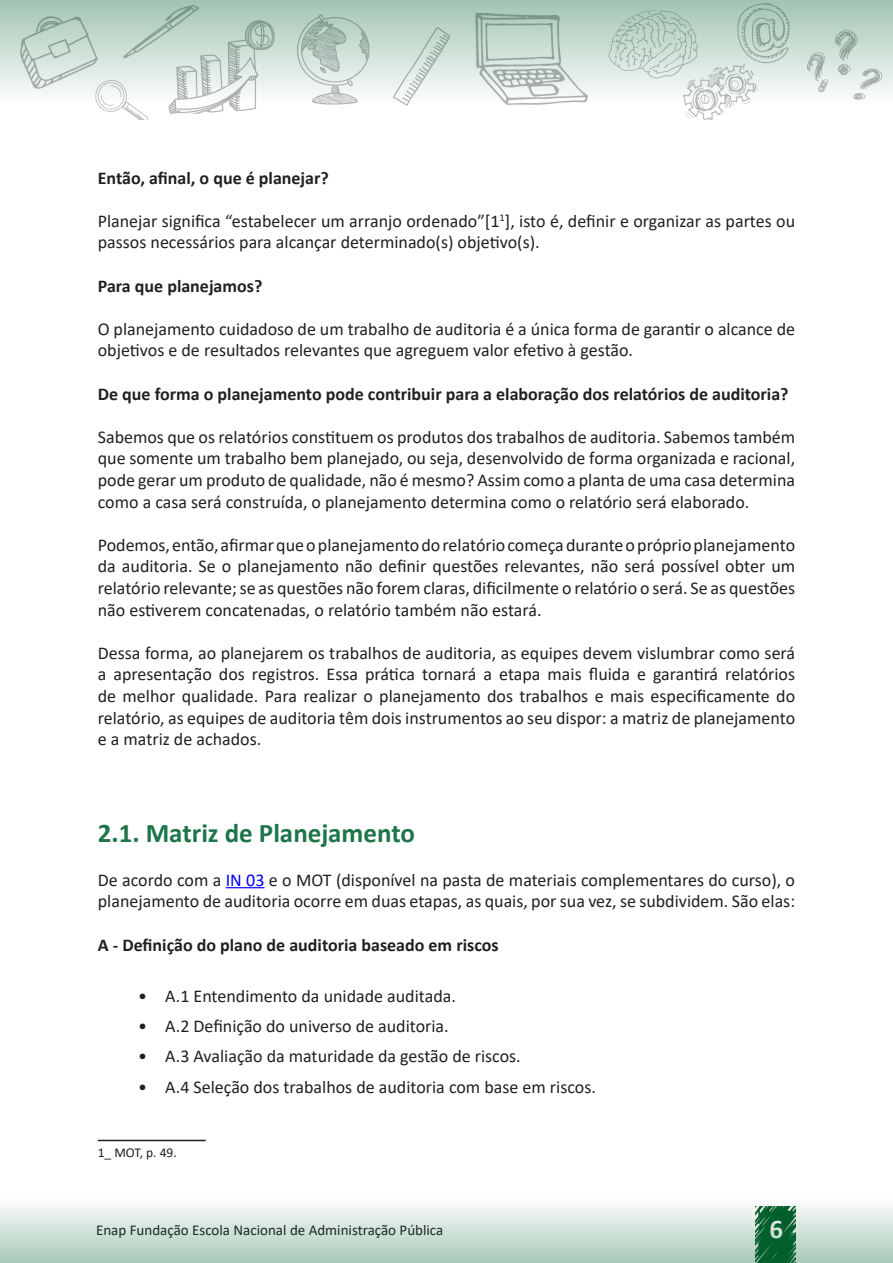
<style>
.page{position:relative;width:893px;height:1263px;background:#fff}
.page>*{position:absolute;margin:0;border:0;box-sizing:border-box;transform-origin:0 0}
.Sub-titulo{font:700 27px "Calibri";color:#1d7549}
.t1{font:700 27px "Calibri";color:#fff}
.texto{font:18px/21.6px "Calibri";color:#231f20}
.texto-2{font:700 18px "Calibri";color:#231f20}
.t2{font:15px "Calibri";color:#231f20}
.citação{font:13.5px "Calibri";color:#231f20}
.s1{color:#00f}
</style>
<div class="page">
<svg style="left:0;top:0;width:893px;height:120px"></svg>
<svg style="left:0;top:1205px;width:893px;height:58px;background:#c5dad0"></svg>
<hr style="left:226px;top:887px;width:39px;height:1px;background:#00f">
<hr style="left:98px;top:1140px;width:108px;height:1px;background:#231f20">
<p class="texto-2" style="left:98px;top:165px;width:233px">Então, afinal, o que é planejar?</p>
<p class="texto" style="left:98px;top:210px;width:699px">Planejar significa “estabelecer um arranjo ordenado”[1<sup>1</sup>], isto é, definir e organizar as partes ou passos necessários para alcançar determinado(s) objetivo(s).</p>
<p class="texto-2" style="left:98px;top:273px;width:166px">Para que planejamos?</p>
<p class="texto" style="left:98px;top:318px;width:699px">O planejamento cuidadoso de um trabalho de auditoria é a única forma de garantir o alcance de objetivos e de resultados relevantes que agreguem valor efetivo à gestão.</p>
<p class="texto-2" style="left:98px;top:381px;width:692px">De que forma o planejamento pode contribuir para a elaboração dos relatórios de auditoria?</p>
<p class="texto" style="left:98px;top:426px;width:699px;text-align:justify">Sabemos que os relatórios constituem os produtos dos trabalhos de auditoria. Sabemos também que somente um trabalho bem planejado, ou seja, desenvolvido de forma organizada e racional, pode gerar um produto de qualidade, não é mesmo? Assim como a planta de uma casa determina como a casa será construída, o planejamento determina como o relatório será elaborado.</p>
<p class="texto" style="left:98px;top:534px;width:699px;text-align:justify">Podemos, então, afirmar que o planejamento do relatório começa durante o próprio planejamento da auditoria. Se o planejamento não definir questões relevantes, não será possível obter um relatório relevante; se as questões não forem claras, dificilmente o relatório o será. Se as questões não estiverem concatenadas, o relatório também não estará.</p>
<p class="texto" style="left:98px;top:642px;width:699px;text-align:justify">Dessa forma, ao planejarem os trabalhos de auditoria, as equipes devem vislumbrar como será a apresentação dos registros. Essa prática tornará a etapa mais fluida e garantirá relatórios de melhor qualidade. Para realizar o planejamento dos trabalhos e mais especificamente do relatório, as equipes de auditoria têm dois instrumentos ao seu dispor: a matriz de planejamento e a matriz de achados.</p>
<p class="Sub-titulo" style="left:98px;top:814px;width:319px">2.1. Matriz de Planejamento</p>
<p class="texto" style="left:98px;top:868px;width:699px">De acordo com a <span class="s1">IN 03</span> e o MOT (disponível na pasta de materiais complementares do curso), o planejamento de auditoria ocorre em duas etapas, as quais, por sua vez, se subdividem. São elas:</p>
<p class="texto-2" style="left:98px;top:932px;width:402px">A - Definição do plano de auditoria baseado em riscos</p>
<p class="texto" style="left:138px;top:985px;width:319px">• A.1 Entendimento da unidade auditada.</p>
<p class="texto" style="left:138px;top:1015px;width:312px">• A.2 Definição do universo de auditoria.</p>
<p class="texto" style="left:138px;top:1045px;width:384px">• A.3 Avaliação da maturidade da gestão de riscos.</p>
<p class="texto" style="left:138px;top:1075px;width:459px">• A.4 Seleção dos trabalhos de auditoria com base em riscos.</p>
<p class="citação" style="left:98px;top:1143px;width:80px">1_ MOT, p. 49.</p>
<p class="t2" style="left:96px;top:1220px;width:349px">Enap Fundação Escola Nacional de Administração Pública</p>
<h1 class="t1" style="left:769px;top:1210px;width:15px">6</h1>
</div>
